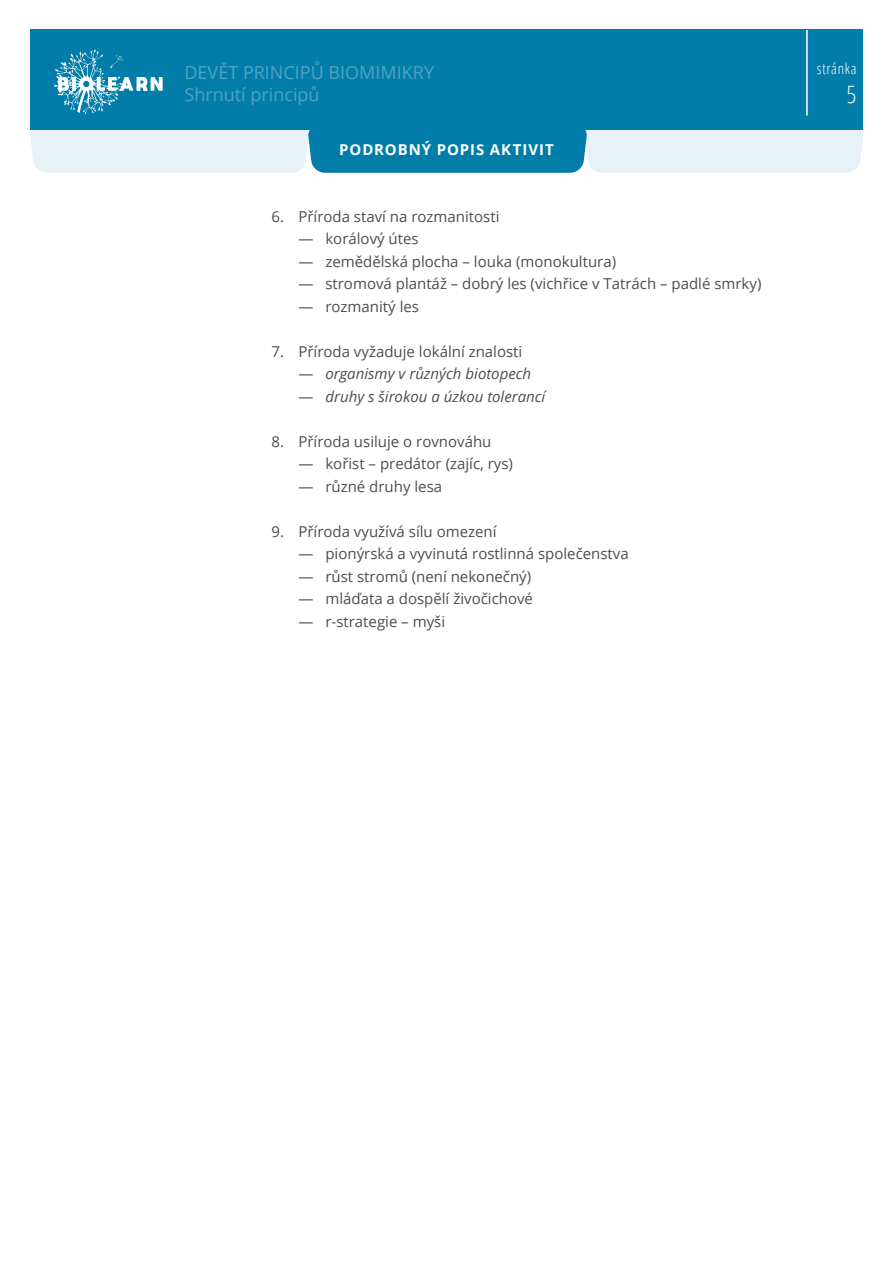
<style>
.page{position:relative;width:893px;height:1263px;background:#fff}
.page>*{position:absolute;margin:0;border:0;box-sizing:border-box;transform-origin:0 0}
.t1{font:300 condensed 24px "Open Sans";color:#fff}
.t2{font:18px "Open Sans";color:#4ea4c3}
.t3{font:15px "Open Sans";color:#4d4d4d}
.t4{font:italic 15px "Open Sans";color:#4d4d4d}
.t5{font:700 15px "Open Sans";letter-spacing:.065em;color:#fff}
.t6{font:300 condensed 15px "Open Sans";letter-spacing:.05em;color:#fff}
.s1{font-style:normal}
</style>
<div class="page">
<div style="left:30px;top:29px;width:832px;height:101px;background:#027da9"></div>
<hr style="left:806px;top:30px;width:2px;height:86px;background:#fff">
<svg style="left:54px;top:49px;width:109px;height:65px"></svg>
<svg style="left:30px;top:125px;width:833px;height:48px;background:#8cc3d7"></svg>
<p class="t2" style="left:184px;top:60px;width:251px">DEVĚT PRINCIPŮ BIOMIMIKRY</p>
<p class="t2" style="left:184px;top:83px;width:137px">Shrnutí principů</p>
<p class="t5" style="left:339px;top:138px;width:216px">PODROBNÝ POPIS AKTIVIT</p>
<p class="t3" style="left:271px;top:206px;width:230px">6. Příroda staví na rozmanitosti</p>
<p class="t3" style="left:298px;top:228px;width:122px">— korálový útes</p>
<p class="t3" style="left:298px;top:251px;width:319px">— zemědělská plocha – louka (monokultura)</p>
<p class="t3" style="left:298px;top:273px;width:465px">— stromová plantáž – dobrý les (vichřice v Tatrách – padlé smrky)</p>
<p class="t3" style="left:298px;top:296px;width:122px">— rozmanitý les</p>
<p class="t3" style="left:271px;top:341px;width:252px">7. Příroda vyžaduje lokální znalosti</p>
<p class="t4" style="left:298px;top:363px;width:234px"><span class="s1">—</span> organismy v různých biotopech</p>
<p class="t4" style="left:298px;top:386px;width:249px"><span class="s1">—</span> druhy s širokou a úzkou tolerancí</p>
<p class="t3" style="left:271px;top:431px;width:222px">8. Příroda usiluje o rovnováhu</p>
<p class="t3" style="left:298px;top:453px;width:216px">— kořist – predátor (zajíc, rys)</p>
<p class="t3" style="left:298px;top:476px;width:145px">— různé druhy lesa</p>
<p class="t3" style="left:271px;top:521px;width:227px">9. Příroda využívá sílu omezení</p>
<p class="t3" style="left:298px;top:543px;width:332px">— pionýrská a vyvinutá rostlinná společenstva</p>
<p class="t3" style="left:298px;top:566px;width:234px">— růst stromů (není nekonečný)</p>
<p class="t3" style="left:298px;top:588px;width:236px">— mláďata a dospělí živočichové</p>
<p class="t3" style="left:298px;top:611px;width:148px">— r-strategie – myši</p>
<p class="t6" style="left:817px;top:58px;width:41px">stránka</p>
<p class="t1" style="left:847px;top:78px;width:11px">5</p>
</div>
